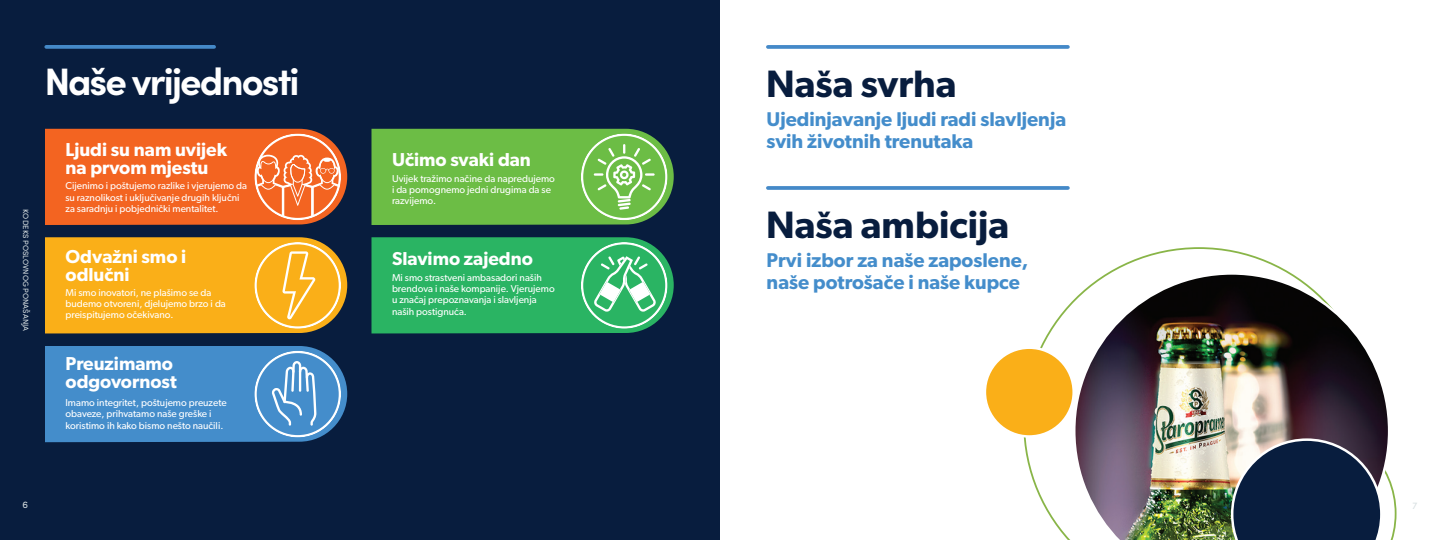
<style>
.page{position:relative;width:1440px;height:540px;background:#fff}
.page>*{position:absolute;margin:0;border:0;box-sizing:border-box;transform-origin:0 0}
.t1{font:600 38.25px "Gibson";color:#081d3e}
.t2{font:700 38.25px "Sofia Pro";letter-spacing:-.05em;color:#fff}
.t3{font:600 19.88px/22.5px "Gibson";color:#448dcb}
.t4{font:600 18.75px/17.5px "Gibson";color:#fff}
.t5{font:10px/11.2px "Gibson";color:#fff}
.t6{font:9.62px "Sofia Pro";color:#d8e0e2}
.t7{font:7.75px "Sofia Pro";letter-spacing:.01em;color:#d8e0e2}
</style>
<div class="page">
<div style="left:0;top:0;width:720px;height:540px;background:#081d3e"></div>
<svg style="left:46px;top:45px;width:168px;height:4px"></svg>
<svg style="left:45px;top:129px;width:302px;height:96px;background:#eb692c"></svg>
<svg style="left:371px;top:129px;width:303px;height:96px;background:#6eb94d"></svg>
<svg style="left:371px;top:237px;width:303px;height:96px;background:#34b26a"></svg>
<svg style="left:45px;top:237px;width:302px;height:96px;background:#f1ac20"></svg>
<svg style="left:45px;top:346px;width:302px;height:96px;background:#498dc8"></svg>
<svg style="left:768px;top:45px;width:300px;height:4px"></svg>
<svg style="left:768px;top:186px;width:300px;height:4px"></svg>
<svg style="left:1023px;top:247px;width:266px;height:293px"></svg>
<img style="left:1073px;top:272px;width:315px;height:268px">
<div style="left:985px;top:348px;width:89px;height:88px;background:#faaf18;border-radius:50%"></div>
<div style="left:984px;top:346px;width:91px;height:92px;border:2px solid #fff;border-radius:50%"></div>
<svg style="left:1215px;top:423px;width:182px;height:117px;background:#495363"></svg>
<p class="t7" style="left:32px;top:209px;width:123px;rotate:90deg">KODEKS POSLOVNOG PONAŠANJA</p>
<h1 class="t2" style="left:44px;top:53px;width:257px">Naše vrijednosti</h1>
<h3 class="t4" style="left:66px;top:140px;width:163px">Ljudi su nam uvijek na prvom mjestu</h3>
<h3 class="t4" style="left:392px;top:150px;width:140px">Učimo svaki dan</h3>
<p class="t5" style="left:66px;top:180px;width:183px">Cijenimo i poštujemo razlike i vjerujemo da su raznolikost i uključivanje drugih ključni za saradnju i pobjednički mentalitet.</p>
<p class="t5" style="left:392px;top:173px;width:164px">Uvijek tražimo načine da napredujemo i da pomognemo jedni drugima da se razvijemo.</p>
<h3 class="t4" style="left:66px;top:248px;width:122px">Odvažni smo i</h3>
<h3 class="t4" style="left:392px;top:249px;width:142px">Slavimo zajedno</h3>
<h3 class="t4" style="left:66px;top:265px;width:66px">odlučni</h3>
<p class="t5" style="left:392px;top:272px;width:164px">Mi smo strastveni ambasadori naših brendova i naše kompanije. Vjerujemo u značaj prepoznavanja i slavljenja naših postignuća.</p>
<p class="t5" style="left:66px;top:286px;width:162px">Mi smo inovatori, ne plašimo se da budemo otvoreni, djelujemo brzo i da preispitujemo očekivano.</p>
<h3 class="t4" style="left:66px;top:355px;width:113px">Preuzimamo odgovornost</h3>
<p class="t5" style="left:66px;top:397px;width:163px">Imamo integritet, poštujemo preuzete obaveze, prihvatamo naše greške i koristimo ih kako bismo nešto naučili.</p>
<h1 class="t1" style="left:766px;top:61px;width:192px">Naša svrha</h1>
<h2 class="t3" style="left:767px;top:107px;width:301px">Ujedinjavanje ljudi radi slavljenja svih životnih trenutaka</h2>
<h1 class="t1" style="left:766px;top:202px;width:245px">Naša ambicija</h1>
<h2 class="t3" style="left:767px;top:248px;width:263px">Prvi izbor za naše zaposlene, naše potrošače i naše kupce</h2>
<p class="t6" style="left:22px;top:498px;width:7px">6</p>
<p class="t6" style="left:1413px;top:499px;width:6px">7</p>
</div>
